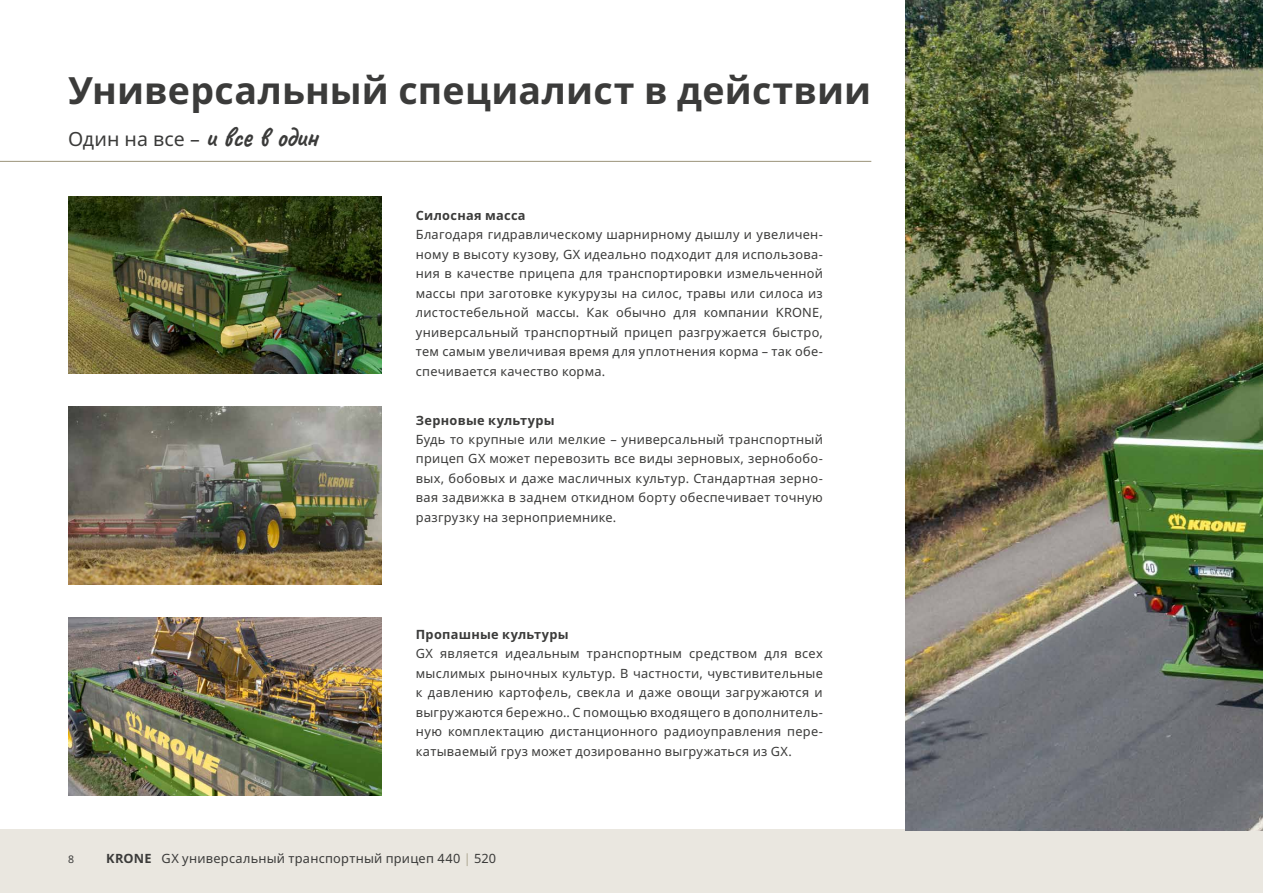
<style>
.page{position:relative;width:1263px;height:893px;background:#fff}
.page>*{position:absolute;margin:0;border:0;box-sizing:border-box;transform-origin:0 0}
.t1{font:700 37.5px "Noto Sans";letter-spacing:.005em;color:#3b3b3a}
.t2{font:19.5px "Noto Sans";color:#3b3b3a}
.t3{font:12.75px/19.5px "Noto Sans";letter-spacing:.02em;color:#3b3b3a;text-align:justify}
.t4{font:700 12.75px "Noto Sans";letter-spacing:.025em;color:#3b3b3a}
.t5{font:10.5px "Noto Sans";color:#3b3b3a}
.s1{font-family:"Caveat";font-weight:700;font-size:28.5px}
.s2{font-weight:700}
.s3{color:#b0a994}
</style>
<div class="page">
<div style="left:0;top:829px;width:1263px;height:64px;background:#eae7e0"></div>
<img style="left:68px;top:196px;width:314px;height:178px">
<img style="left:68px;top:406px;width:314px;height:178px">
<img style="left:68px;top:618px;width:314px;height:177px">
<img style="left:906px;top:0;width:357px;height:831px">
<hr style="left:0;top:161px;width:871px;height:1px;background:#a69f89">
<h1 class="t1" style="left:68px;top:69px;width:805px">Универсальный специалист в действии</h1>
<h2 class="t2" style="left:68px;top:127px;width:251px">Один на все – <span class="s1">и все в один</span></h2>
<p class="t4" style="left:416px;top:208px;width:111px">Силосная масса</p>
<p class="t3" style="left:416px;top:225px;width:408px">Благодаря гидравлическому шарнирному дышлу и увеличен&shy;ному в высоту кузову, GX идеально подходит для использова&shy;ния в качестве прицепа для транспортировки измельченной массы при заготовке кукурузы на силос, травы или силоса из листостебельной массы. Как обычно для компании KRONE, универсальный транспортный прицеп разгружается быстро, тем самым увеличивая время для уплотнения корма – так обе&shy;спечивается качество корма.</p>
<p class="t4" style="left:416px;top:413px;width:140px">Зерновые культуры</p>
<p class="t3" style="left:416px;top:430px;width:408px">Будь то крупные или мелкие – универсальный транспортный прицеп GX может перевозить все виды зерновых, зернобобо&shy;вых, бобовых и даже масличных культур. Стандартная зерно&shy;вая задвижка в заднем откидном борту обеспечивает точную разгрузку на зерноприемнике.</p>
<p class="t4" style="left:416px;top:627px;width:154px">Пропашные культуры</p>
<p class="t3" style="left:416px;top:644px;width:408px">GX является идеальным транспортным средством для всех мыслимых рыночных культур. В частности, чувстивительные к давлению картофель, свекла и даже овощи загружаются и выгружаются бережно.. С помощью входящего в дополнитель&shy;ную комплектацию дистанционного радиоуправления пере&shy;катываемый груз может дозированно выгружаться из GX.</p>
<p class="t5" style="left:68px;top:853px;width:8px">8</p>
<p class="t3" style="left:106px;top:849px;width:391px"><span class="s2">KRONE</span> GX универсальный транспортный прицеп 440 <span class="s3">|</span> 520</p>
</div>
